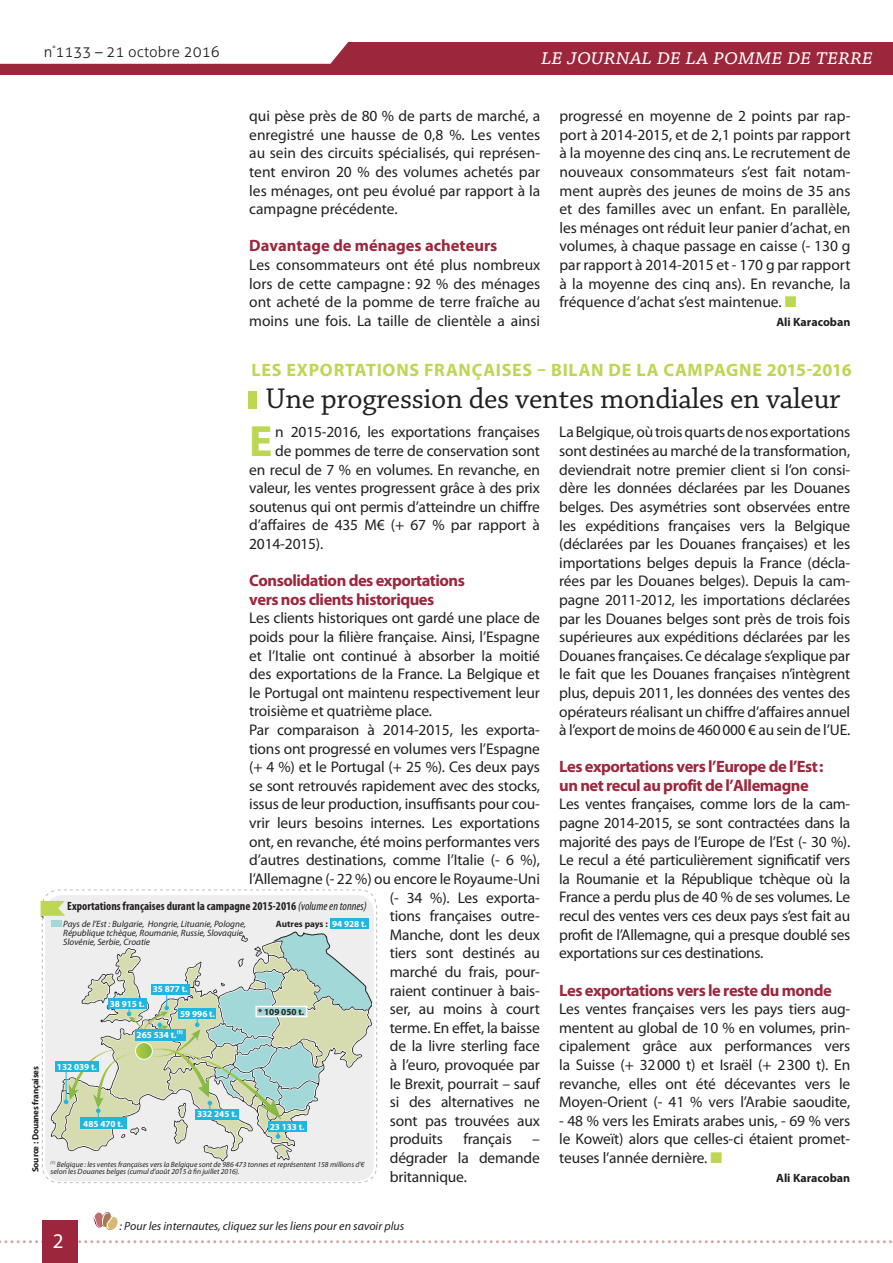
<style>
.page{position:relative;width:893px;height:1263px;background:#fff}
.page>*{position:absolute;margin:0;border:0;box-sizing:border-box;transform-origin:0 0}
.t1{font:700 43.95px "Myriad Pro";color:#bcd752}
.t2{font:30px "Chaparral Pro";letter-spacing:-.01em;color:#231f20}
.t3{font:italic 23.55px "Chaparral Pro";color:#fff}
.t4{font:21px "Myriad Pro";color:#fff}
.t5{font:700 18px "Myriad Pro";letter-spacing:.04em;color:#bcd752}
.t6{font:700 16.5px/18.6px "Myriad Pro";letter-spacing:-.03em;color:#9c273d}
.t7{font:700 16.5px "Myriad Pro";color:#9c273d}
.t8{font:15.45px/18.6px "Myriad Pro";letter-spacing:-.01em;color:#231f20;text-align:justify}
.t9{font:300 15px "Aller";color:#231f20}
.t10{font:700 condensed 12px "Myriad Pro";color:#231f20}
.t11{font:italic 12px "Myriad Pro";color:#231f20}
.t12{font:700 12px "Myriad Pro";color:#231f20}
.t13{font:italic 9.15px/9.1px "Myriad Pro";color:#231f20}
.t14{font:700 9.15px "Myriad Pro";color:#fff}
.t15{font:700 9.15px "Myriad Pro";color:#231f20}
.t16{font:700 9px "Myriad Pro";letter-spacing:-.02em;color:#231f20}
.t17{font:italic 7.65px/7.6px "Myriad Pro";color:#231f20}
.s1{color:#bcd752}
.s2{font-weight:400;font-style:italic}
</style>
<div class="page">
<svg style="left:0;top:1240px;width:892px;height:3px"></svg>
<div style="left:43px;top:1220px;width:35px;height:43px;background:#9c273d"></div>
<div style="left:0;top:42px;width:892px;height:33px;background:#9c273d"></div>
<svg style="left:0;top:42px;width:348px;height:22px;background:#fbf7f8"></svg>
<svg style="left:94px;top:1212px;width:24px;height:18px"></svg>
<div style="left:248px;top:391px;width:9px;height:17px;background:#bcd752"></div>
<svg style="left:41px;top:889px;width:336px;height:294px;background:#d2e0d8"></svg>
<div style="left:255px;top:1006px;width:52px;height:11px;background:#a2d9d8;border:2px solid #fff"></div>
<svg style="left:135px;top:1042px;width:17px;height:17px"></svg>
<div style="left:135px;top:1042px;width:18px;height:17px;border:1px solid #fff;border-radius:50%"></div>
<p class="t9" style="left:44px;top:43px;width:177px">n<sup>°</sup>1133 – 21 octobre 2016</p>
<h3 class="t3" style="left:541px;top:43px;width:333px">le journal de la pomme de terre</h3>
<p class="t8" style="left:249px;top:106px;width:293px">qui pèse près de 80 % de parts de marché, a enregistré une hausse de 0,8 %. Les ventes au sein des circuits spécialisés, qui représen&shy;tent environ 20 % des volumes achetés par les ménages, ont peu évolué par rapport à la campagne précédente.</p>
<p class="t7" style="left:249px;top:235px;width:250px">Davantage de ménages acheteurs</p>
<p class="t8" style="left:249px;top:255px;width:293px">Les consommateurs ont été plus nombreux lors de cette campagne : 92 % des ménages ont acheté de la pomme de terre fraîche au moins une fois. La taille de clientèle a ainsi</p>
<p class="t8" style="left:559px;top:106px;width:293px">progressé en moyenne de 2 points par rap&shy;port à 2014-2015, et de 2,1 points par rapport à la moyenne des cinq ans. Le recrutement de nouveaux consommateurs s’est fait notam&shy;ment auprès des jeunes de moins de 35 ans et des familles avec un enfant. En parallèle, les ménages ont réduit leur panier d’achat, en volumes, à chaque passage en caisse (- 130 g par rapport à 2014-2015 et - 170 g par rapport à la moyenne des cinq ans). En revanche, la fréquence d’achat s’est maintenue. <span class="s1">■</span></p>
<p class="t12" style="left:776px;top:314px;width:76px">Ali Karacoban</p>
<p class="t5" style="left:252px;top:358px;width:602px">LES EXPORTATIONS FRANÇAISES – BILAN DE LA CAMPAGNE 2015-2016</p>
<h2 class="t2" style="left:266px;top:382px;width:576px">Une progression des ventes mondiales en valeur</h2>
<p class="t16" style="left:30px;top:1172px;width:108px;rotate:-90deg">Source : Douanes françaises</p>
<h1 class="t1" style="left:249px;top:413px;width:25px">E</h1>
<p class="t8" style="left:275px;top:423px;width:266px">n 2015-2016, les exportations françaises</p>
<p class="t8" style="left:275px;top:441px;width:266px">de pommes de terre de conservation sont</p>
<p class="t8" style="left:249px;top:460px;width:292px">en recul de 7 % en volumes. En revanche, en</p>
<p class="t8" style="left:249px;top:478px;width:292px">valeur, les ventes progressent grâce à des prix</p>
<p class="t8" style="left:249px;top:497px;width:292px">soutenus qui ont permis d’atteindre un chiffre</p>
<p class="t8" style="left:249px;top:516px;width:292px">d’affaires de 435 M€ (+ 67 % par rapport à</p>
<p class="t8" style="left:249px;top:534px;width:76px">2014-2015).</p>
<p class="t6" style="left:249px;top:571px;width:217px">Consolidation des exportations vers nos clients historiques</p>
<p class="t8" style="left:249px;top:609px;width:292px">Les clients historiques ont gardé une place de</p>
<p class="t8" style="left:249px;top:627px;width:292px">poids pour la filière française. Ainsi, l’Espagne</p>
<p class="t8" style="left:249px;top:646px;width:292px">et l’Italie ont continué à absorber la moitié</p>
<p class="t8" style="left:249px;top:664px;width:292px">des exportations de la France. La Belgique et</p>
<p class="t8" style="left:249px;top:683px;width:292px">le Portugal ont maintenu respectivement leur</p>
<p class="t8" style="left:249px;top:702px;width:184px">troisième et quatrième place.</p>
<p class="t8" style="left:249px;top:720px;width:292px">Par comparaison à 2014-2015, les exporta-</p>
<p class="t8" style="left:249px;top:739px;width:292px">tions ont progressé en volumes vers l’Espagne</p>
<p class="t8" style="left:249px;top:757px;width:292px">(+ 4 %) et le Portugal (+ 25 %). Ces deux pays</p>
<p class="t8" style="left:249px;top:776px;width:292px">se sont retrouvés rapidement avec des stocks,</p>
<p class="t8" style="left:249px;top:795px;width:292px">issus de leur production, insuffisants pour cou-</p>
<p class="t8" style="left:249px;top:813px;width:292px">vrir leurs besoins internes. Les exportations</p>
<p class="t8" style="left:249px;top:832px;width:292px">ont, en revanche, été moins performantes vers</p>
<p class="t8" style="left:249px;top:850px;width:292px">d’autres destinations, comme l’Italie (- 6 %),</p>
<p class="t8" style="left:249px;top:869px;width:292px">l’Allemagne (- 22 %) ou encore le Royaume-Uni</p>
<p class="t8" style="left:390px;top:888px;width:152px">(- 34 %). Les exporta-</p>
<p class="t8" style="left:390px;top:906px;width:152px">tions françaises outre-</p>
<p class="t8" style="left:390px;top:925px;width:152px">Manche, dont les deux</p>
<p class="t8" style="left:390px;top:943px;width:152px">tiers sont destinés au</p>
<p class="t8" style="left:390px;top:962px;width:152px">marché du frais, pour-</p>
<p class="t8" style="left:390px;top:981px;width:152px">raient continuer à bais-</p>
<p class="t8" style="left:390px;top:999px;width:152px">ser, au moins à court</p>
<p class="t8" style="left:390px;top:1018px;width:152px">terme. En effet, la baisse</p>
<p class="t8" style="left:390px;top:1036px;width:152px">de la livre sterling face</p>
<p class="t8" style="left:390px;top:1055px;width:152px">à l’euro, provoquée par</p>
<p class="t8" style="left:390px;top:1074px;width:152px">le Brexit, pourrait – sauf</p>
<p class="t8" style="left:390px;top:1092px;width:152px">si des alternatives ne</p>
<p class="t8" style="left:390px;top:1111px;width:152px">sont pas trouvées aux</p>
<p class="t8" style="left:390px;top:1129px;width:55px">produits</p>
<p class="t8" style="left:463px;top:1129px;width:50px">français</p>
<p class="t10" style="left:67px;top:899px;width:301px">Exportations françaises durant la campagne 2015-2016 <span class="s2">(volume en tonnes)</span></p>
<p class="t13" style="left:63px;top:919px;width:184px">Pays de l’Est : Bulgarie, Hongrie, Lituanie, Pologne,</p>
<p class="t15" style="left:276px;top:917px;width:53px">Autres pays :</p>
<p class="t13" style="left:63px;top:928px;width:183px">République tchèque, Roumanie, Russie, Slovaquie,<br>Slovénie, Serbie, Croatie</p>
<p class="t14" style="left:332px;top:918px;width:36px">94 928 t.</p>
<p class="t14" style="left:153px;top:983px;width:36px">35 877 t.</p>
<p class="t14" style="left:110px;top:997px;width:36px">38 915 t.</p>
<p class="t15" style="left:258px;top:1005px;width:47px">* 109 050 t.</p>
<p class="t14" style="left:180px;top:1008px;width:36px">59 996 t.</p>
<p class="t14" style="left:137px;top:1029px;width:48px">265 534 t.(1)</p>
<p class="t14" style="left:57px;top:1061px;width:41px">132 039 t.</p>
<p class="t14" style="left:197px;top:1108px;width:41px">332 245 t.</p>
<p class="t14" style="left:83px;top:1117px;width:41px">485 470 t.</p>
<p class="t14" style="left:270px;top:1120px;width:36px">23 133 t.</p>
<p class="t8" style="left:390px;top:1129px;width:152px;text-indent:142px">– dégrader la demande britannique.</p>
<p class="t17" style="left:51px;top:1160px;width:316px"><sup>(1)</sup> Belgique : les ventes françaises vers la Belgique sont de 986 473 tonnes et représentent 158 millions d'€ selon les Douanes belges (cumul d'août 2015 à fin juillet 2016).</p>
<h3 class="t4" style="left:53px;top:1228px;width:12px">2</h3>
<p class="t11" style="left:120px;top:1218px;width:286px">: Pour les internautes, cliquez sur les liens pour en savoir plus</p>
<p class="t8" style="left:559px;top:423px;width:293px">La Belgique, où trois quarts de nos exportations sont destinées au marché de la transformation, deviendrait notre premier client si l’on consi&shy;dère les données déclarées par les Douanes belges. Des asymétries sont observées entre les expéditions françaises vers la Belgique (déclarées par les Douanes françaises) et les importations belges depuis la France (décla&shy;rées par les Douanes belges). Depuis la cam&shy;pagne 2011-2012, les importations déclarées par les Douanes belges sont près de trois fois supérieures aux expéditions déclarées par les Douanes françaises. Ce décalage s’explique par le fait que les Douanes françaises n’intègrent plus, depuis 2011, les données des ventes des opérateurs réalisant un chiffre d’affaires annuel à l’export de moins de 460000 € au sein de l’UE.</p>
<p class="t6" style="left:559px;top:757px;width:266px">Les exportations vers l’Europe de l’Est: un net recul au profit de l’Allemagne</p>
<p class="t8" style="left:559px;top:795px;width:293px">Les ventes françaises, comme lors de la cam&shy;pagne 2014-2015, se sont contractées dans la majorité des pays de l’Europe de l’Est (- 30 %).<br>Le recul a été particulièrement significatif vers la Roumanie et la République tchèque où la France a perdu plus de 40 % de ses volumes. Le recul des ventes vers ces deux pays s’est fait au profit de l’Allemagne, qui a presque doublé ses exportations sur ces destinations.</p>
<p class="t6" style="left:559px;top:980px;width:274px">Les exportations vers le reste du monde</p>
<p class="t8" style="left:559px;top:999px;width:293px">Les ventes françaises vers les pays tiers aug&shy;mentent au global de 10 % en volumes, prin&shy;cipalement grâce aux performances vers la Suisse (+ 32000 t) et Israël (+ 2300 t). En revanche, elles ont été décevantes vers le Moyen-Orient (- 41 % vers l’Arabie saoudite,</p>
<p class="t8" style="left:559px;top:1111px;width:293px">- 48 % vers les Emirats arabes unis, - 69 % vers le Koweït) alors que celles-ci étaient promet&shy;teuses l’année dernière. <span class="s1">■</span></p>
<p class="t12" style="left:776px;top:1170px;width:76px">Ali Karacoban</p>
</div>
